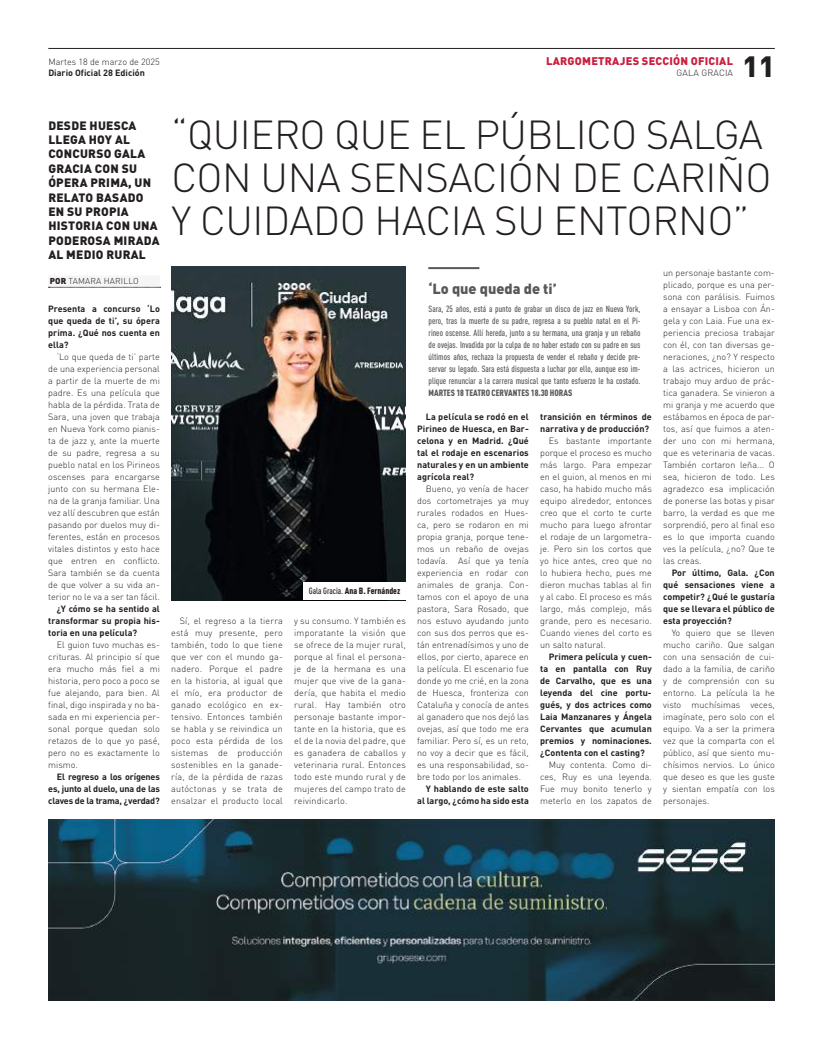
<style>
.page{position:relative;width:823px;height:1049px;background:#fff}
.page>*{position:absolute;margin:0;border:0;box-sizing:border-box;transform-origin:0 0}
.t1{font:300 40px/43px "DIN Pro";letter-spacing:-.01em;color:#241f1f}
.t2{font:900 29px "DIN Pro";color:#241f1f}
.t3{font:900 14.5px "DIN Pro";color:#5a5758}
.t4{font:900 12px/14.4px "DIN Pro";letter-spacing:.02em;color:#241f1f}
.t5{font:900 11px "DIN Pro";letter-spacing:.02em;color:#ca1e3d}
.t6{font:300 9px/12px "DIN Pro";letter-spacing:.005em;color:#241f1f;text-align:justify}
.t7{font:700 9px/12px "DIN Pro";letter-spacing:.005em;color:#241f1f;text-align:justify}
.t8{font:500 condensed 9px/12px "DIN Pro";color:#5a5758;text-align:justify}
.t9{font:900 condensed 9px "DIN Pro";color:#5a5758}
.t10{font:900 condensed 9px "DIN Pro";color:#241f1f}
.t11{font:300 8.5px "DIN Pro";letter-spacing:.02em;color:#241f1f}
.s1{font-weight:900}
.s2{font-weight:500}
</style>
<div class="page">
<img style="left:171px;top:266px;width:234px;height:334px">
<div style="left:303px;top:582px;width:102px;height:18px;background:#fff"></div>
<hr style="left:428px;top:267px;width:51px;height:2px;background:#5a5758">
<hr style="left:48px;top:48px;width:726px;height:1px;background:#241f1f">
<img style="left:48px;top:819px;width:726px;height:182px">
<div style="left:48px;top:275px;width:112px;height:12px;background:#f6f5f5"></div>
<svg style="left:48px;top:287px;width:112px;height:1px"></svg>
<p class="t6" style="left:48px;top:55px;width:113px">Martes 18 de marzo de 2025</p>
<p class="t5" style="left:546px;top:51px;width:188px">LARGOMETRAJES SECCIÓN OFICIAL</p>
<p class="t7" style="left:48px;top:65px;width:98px">Diario Oficial 28 Edición</p>
<p class="t6" style="left:676px;top:66px;width:58px">GALA GRACIA</p>
<h2 class="t2" style="left:742px;top:41px;width:34px">11</h2>
<h3 class="t4" style="left:48px;top:116px;width:113px">DESDE HUESCA<br>LLEGA HOY AL<br>CONCURSO GALA<br>GRACIA CON SU<br>ÓPERA PRIMA, UN<br>RELATO BASADO<br>EN SU PROPIA<br>HISTORIA CON UNA<br>PODEROSA MIRADA<br>AL MEDIO RURAL</h3>
<p class="t11" style="left:50px;top:275px;width:90px"><span class="s1">POR</span> TAMARA HARILLO</p>
<p class="t7" style="left:48px;top:302px;width:113px">Presenta a concurso ‘Lo que queda de ti’, su ópera prima. ¿Qué nos cuenta en ella?</p>
<p class="t6" style="left:48px;top:350px;width:113px;text-indent:9px">‘Lo que queda de ti’ parte de una experiencia personal a partir de la muerte de mi padre. Es una película que habla de la pérdida. Trata de Sara, una joven que trabaja en Nueva York como pianis&shy;ta de jazz y, ante la muerte de su padre, regresa a su pueblo natal en los Pirineos oscenses para encargarse junto con su hermana Ele&shy;na de la granja familiar. Una vez allí descubren que están pasando por duelos muy di&shy;ferentes, están en procesos vitales distintos y esto hace que entren en conflicto.<br>Sara también se da cuenta de que volver a su vida an&shy;terior no le va a ser tan fácil.</p>
<p class="t7" style="left:48px;top:602px;width:113px;text-indent:9px">¿Y cómo se ha sentido al transformar su propia his&shy;toria en una película?</p>
<p class="t6" style="left:48px;top:638px;width:113px;text-indent:9px">El guion tuvo muchas es&shy;crituras. Al principio sí que era mucho más fiel a mi historia, pero poco a poco se fue alejando, para bien. Al final, digo inspirada y no ba&shy;sada en mi experiencia per&shy;sonal porque quedan solo retazos de lo que yo pasé, pero no es exactamente lo mismo.</p>
<p class="t7" style="left:48px;top:770px;width:113px;text-indent:9px">El regreso a los orígenes es, junto al duelo, una de las claves de la trama, ¿verdad?</p>
<h1 class="t1" style="left:171px;top:109px;width:601px">“QUIERO QUE EL PÚBLICO SALGA<br>CON UNA SENSACIÓN DE CARIÑO<br>Y CUIDADO HACIA SU ENTORNO”</h1>
<p class="t10" style="left:309px;top:584px;width:93px"><span class="s2">Gala Gracia.</span> Ana B. Fernández</p>
<p class="t6" style="left:171px;top:614px;width:113px;text-indent:9px">Sí, el regreso a la tierra está muy presente, pero también, todo lo que tiene que ver con el mundo ga&shy;nadero. Porque el padre en la historia, al igual que el mío, era productor de ganado ecológico en ex&shy;tensivo. Entonces también se habla y se reivindica un poco esta pérdida de los sistemas de producción sostenibles en la ganade&shy;ría, de la pérdida de razas autóctonas y se trata de ensalzar el producto local</p>
<p class="t6" style="left:294px;top:614px;width:113px">y su consumo. Y también es imporatante la visión que se ofrece de la mujer rural, porque al final el persona&shy;je de la hermana es una mujer que vive de la gana&shy;dería, que habita el medio rural. Hay también otro personaje bastante impor&shy;tante en la historia, que es el de la novia del padre, que es ganadera de caballos y veterinaria rural. Entonces todo este mundo rural y de mujeres del campo trato de reivindicarlo.</p>
<h3 class="t3" style="left:428px;top:276px;width:130px">‘Lo que queda de ti’</h3>
<p class="t8" style="left:428px;top:302px;width:213px">Sara, 25 años, está a punto de grabar un disco de jazz en Nueva York, pero, tras la muerte de su padre, regresa a su pueblo natal en el Pi&shy;rineo oscense. Allí hereda, junto a su hermana, una granja y un rebaño de ovejas. Invadida por la culpa de no haber estado con su padre en sus últimos años, rechaza la propuesta de vender el rebaño y decide pre&shy;servar su legado. Sara está dispuesta a luchar por ello, aunque eso im&shy;plique renunciar a la carrera musical que tanto esfuerzo le ha costado.</p>
<p class="t9" style="left:428px;top:386px;width:145px">MARTES 18 TEATRO CERVANTES 18.30 HORAS</p>
<p class="t7" style="left:417px;top:409px;width:113px;text-indent:9px">La película se rodó en el Pirineo de Huesca, en Bar&shy;celona y en Madrid. ¿Qué tal el rodaje en escenarios naturales y en un ambiente agrícola real?</p>
<p class="t6" style="left:417px;top:482px;width:113px;text-indent:9px">Bueno, yo venía de hacer dos cortometrajes ya muy rurales rodados en Hues&shy;ca, pero se rodaron en mi propia granja, porque tene&shy;mos un rebaño de ovejas todavía. Así que ya tenía experiencia en rodar con animales de granja. Con&shy;tamos con el apoyo de una pastora, Sara Rosado, que nos estuvo ayudando junto con sus dos perros que es&shy;tán entrenadísimos y uno de ellos, por cierto, aparece en la película. El escenario fue donde yo me crié, en la zona de Huesca, fronteriza con Cataluña y conocía de antes al ganadero que nos dejó las ovejas, así que todo me era familiar. Pero sí, es un reto, no voy a decir que es fácil, es una responsabilidad, so&shy;bre todo por los animales.</p>
<p class="t7" style="left:417px;top:781px;width:113px;text-align:right">Y hablando de este salto al largo, ¿cómo ha sido esta</p>
<p class="t7" style="left:540px;top:409px;width:113px">transición en términos de narrativa y de producción?</p>
<p class="t6" style="left:540px;top:434px;width:113px;text-indent:9px">Es bastante importante porque el proceso es mucho más largo. Para empezar en el guion, al menos en mi caso, ha habido mucho más equipo alrededor, entonces creo que el corto te curte mucho para luego afrontar el rodaje de un largometra&shy;je. Pero sin los cortos que yo hice antes, creo que no lo hubiera hecho, pues me dieron muchas tablas al fin y al cabo. El proceso es más largo, más complejo, más grande, pero es necesario.<br>Cuando vienes del corto es un salto natural.</p>
<p class="t7" style="left:540px;top:649px;width:113px;text-indent:9px">Primera película y cuen&shy;ta en pantalla con Ruy de Carvalho, que es una leyenda del cine portu&shy;gués, y dos actrices como Laia Manzanares y Ángela Cervantes que acumulan premios y nominaciones. ¿Contenta con el casting?</p>
<p class="t6" style="left:540px;top:758px;width:113px;text-indent:9px">Muy contenta. Como di&shy;ces, Ruy es una leyenda.<br>Fue muy bonito tenerlo y meterlo en los zapatos de</p>
<p class="t6" style="left:662px;top:266px;width:113px">un personaje bastante com&shy;plicado, porque es una per&shy;sona con parálisis. Fuimos a ensayar a Lisboa con Án&shy;gela y con Laia. Fue una ex&shy;periencia preciosa trabajar con él, con tan diversas ge&shy;neraciones, ¿no? Y respecto a las actrices, hicieron un trabajo muy arduo de prác&shy;tica ganadera. Se vinieron a mi granja y me acuerdo que estábamos en época de par&shy;tos, así que fuimos a aten&shy;der uno con mi hermana, que es veterinaria de vacas.<br>También cortaron leña... O sea, hicieron de todo. Les agradezco esa implicación de ponerse las botas y pisar barro, la verdad es que me sorprendió, pero al final eso es lo que importa cuando ves la película, ¿no? Que te las creas.</p>
<p class="t7" style="left:662px;top:565px;width:113px;text-indent:9px">Por último, Gala. ¿Con qué sensaciones viene a competir? ¿Qué le gustaría que se llevara el público de esta proyección?</p>
<p class="t6" style="left:662px;top:625px;width:113px;text-indent:9px">Yo quiero que se lleven mucho cariño. Que salgan con una sensación de cui&shy;dado a la familia, de cariño y de comprensión con su entorno. La película la he visto muchísimas veces, imagínate, pero solo con el equipo. Va a ser la primera vez que la comparta con el público, así que siento mu&shy;chísimos nervios. Lo único que deseo es que les guste y sientan empatía con los personajes.</p>
</div>
